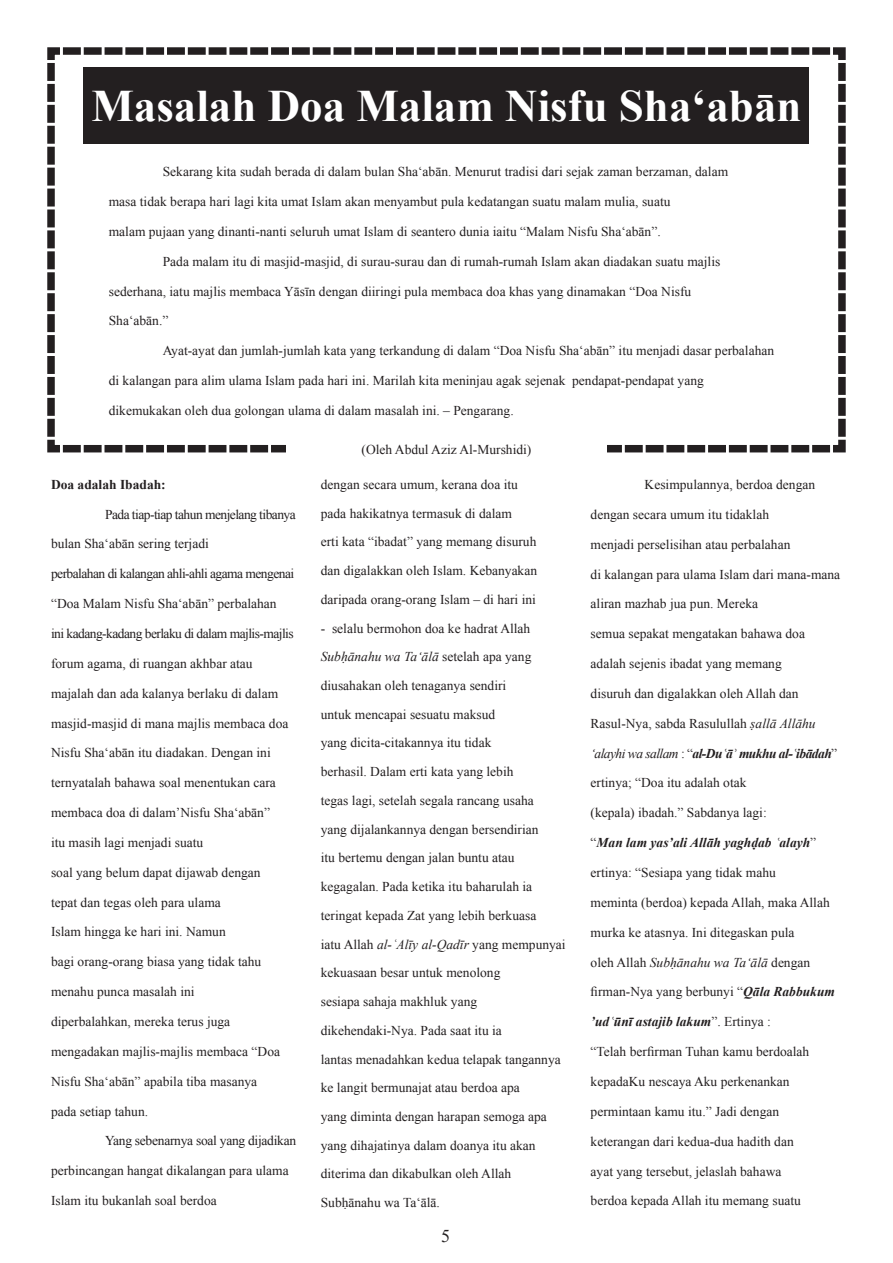
<style>
.page{position:relative;width:893px;height:1263px;background:#fff}
.page>*{position:absolute;margin:0;border:0;box-sizing:border-box;transform-origin:0 0}
.t1{font:700 45px "Times New Roman";color:#fff}
.t2{font:18px "Times New Roman";color:#231f20}
.t3{font:13.5px/28.8px "Times New Roman";color:#231f20}
.t4{font:13.5px "Times New Roman";letter-spacing:-.04em;color:#231f20}
.t5{font:italic 700 13.5px "Times New Roman";color:#231f20}
.t6{font:italic 700 13.5px "Times New Roman";letter-spacing:-.04em;color:#231f20}
.t7{font:italic 13.5px "Times New Roman";color:#231f20}
.t8{font:13.5px "Times New Roman";letter-spacing:-.02em;color:#231f20}
.t9{font:700 13.5px "Times New Roman";color:#231f20}
.s1{font-style:italic}
.s2{font-weight:400}
.s3{font-weight:400;font-style:normal}
.s4{font-style:normal}
.s5{font-weight:700;font-style:italic}
</style>
<div class="page">
<svg style="left:47px;top:47px;width:799px;height:406px"></svg>
<div style="left:286px;top:430px;width:321px;height:38px;background:#fff"></div>
<div style="left:84px;top:68px;width:725px;height:76px;background:#231f20"></div>
<h1 class="t1" style="left:91px;top:75px;width:712px">Masalah Doa Malam Nisfu Sha‘abān</h1>
<p class="t3" style="left:163px;top:157px;width:567px">Sekarang kita sudah berada di dalam bulan Sha‘abān. Menurut tradisi dari sejak zaman berzaman, dalam</p>
<p class="t3" style="left:109px;top:187px;width:563px">masa tidak berapa hari lagi kita umat Islam akan menyambut pula kedatangan suatu malam mulia, suatu</p>
<p class="t3" style="left:109px;top:217px;width:553px">malam pujaan yang dinanti-nanti seluruh umat Islam di seantero dunia iaitu “Malam Nisfu Sha‘abān”.</p>
<p class="t3" style="left:163px;top:247px;width:559px">Pada malam itu di masjid-masjid, di surau-surau dan di rumah-rumah Islam akan diadakan suatu majlis</p>
<p class="t3" style="left:109px;top:276px;width:584px">sederhana, iatu majlis membaca Yāsīn dengan diiringi pula membaca doa khas yang dinamakan “Doa Nisfu</p>
<p class="t3" style="left:109px;top:306px;width:61px">Sha‘abān.”</p>
<p class="t3" style="left:163px;top:336px;width:613px">Ayat-ayat dan jumlah-jumlah kata yang terkandung di dalam “Doa Nisfu Sha‘abān” itu menjadi dasar perbalahan</p>
<p class="t3" style="left:109px;top:366px;width:596px">di kalangan para alim ulama Islam pada hari ini. Marilah kita meninjau agak sejenak pendapat-pendapat yang</p>
<p class="t3" style="left:109px;top:396px;width:406px">dikemukakan oleh dua golongan ulama di dalam masalah ini. – Pengarang.</p>
<p class="t3" style="left:362px;top:434px;width:171px">(Oleh Abdul Aziz Al-Murshidi)</p>
<p class="t9" style="left:51px;top:475px;width:116px">Doa adalah Ibadah:</p>
<p class="t4" style="left:105px;top:505px;width:192px">Pada tiap-tiap tahun menjelang tibanya</p>
<p class="t3" style="left:51px;top:529px;width:159px">bulan Sha‘abān sering terjadi</p>
<p class="t4" style="left:51px;top:565px;width:245px">perbalahan di kalangan ahli-ahli agama mengenai</p>
<p class="t3" style="left:51px;top:589px;width:227px">“Doa Malam Nisfu Sha‘abān” perbalahan</p>
<p class="t4" style="left:51px;top:624px;width:244px">ini kadang-kadang berlaku di dalam majlis-majlis</p>
<p class="t3" style="left:51px;top:649px;width:203px">forum agama, di ruangan akhbar atau</p>
<p class="t3" style="left:51px;top:678px;width:229px">majalah dan ada kalanya berlaku di dalam</p>
<p class="t3" style="left:51px;top:708px;width:239px">masjid-masjid di mana majlis membaca doa</p>
<p class="t3" style="left:51px;top:738px;width:221px">Nisfu Sha‘abān itu diadakan. Dengan ini</p>
<p class="t3" style="left:51px;top:768px;width:226px">ternyatalah bahawa soal menentukan cara</p>
<p class="t3" style="left:51px;top:798px;width:220px">membaca doa di dalam’Nisfu Sha‘abān”</p>
<p class="t3" style="left:51px;top:828px;width:154px">itu masih lagi menjadi suatu</p>
<p class="t3" style="left:51px;top:858px;width:211px">soal yang belum dapat dijawab dengan</p>
<p class="t3" style="left:51px;top:887px;width:171px">tepat dan tegas oleh para ulama</p>
<p class="t3" style="left:51px;top:917px;width:176px">Islam hingga ke hari ini. Namun</p>
<p class="t3" style="left:51px;top:947px;width:212px">bagi orang-orang biasa yang tidak tahu</p>
<p class="t3" style="left:51px;top:977px;width:145px">menahu punca masalah ini</p>
<p class="t3" style="left:51px;top:1007px;width:181px">diperbalahkan, mereka terus juga</p>
<p class="t3" style="left:51px;top:1037px;width:231px">mengadakan majlis-majlis membaca “Doa</p>
<p class="t3" style="left:51px;top:1066px;width:208px">Nisfu Sha‘abān” apabila tiba masanya</p>
<p class="t3" style="left:51px;top:1096px;width:99px">pada setiap tahun.</p>
<p class="t8" style="left:105px;top:1132px;width:193px">Yang sebenarnya soal yang dijadikan</p>
<p class="t3" style="left:51px;top:1156px;width:239px">perbincangan hangat dikalangan para ulama</p>
<p class="t3" style="left:51px;top:1186px;width:167px">Islam itu bukanlah soal berdoa</p>
<p class="t3" style="left:321px;top:470px;width:218px">dengan secara umum, kerana doa itu pada hakikatnya termasuk di dalam<br>erti kata “ibadat” yang memang disuruh dan digalakkan oleh Islam. Kebanyakan daripada orang-orang Islam – di hari ini</p>
<p class="t3" style="left:321px;top:613px;width:246px">- selalu bermohon doa ke hadrat Allah <span class="s1">Subḥānahu wa Ta‘ālā</span> setelah apa yang diusahakan oleh tenaganya sendiri<br>untuk mencapai sesuatu maksud<br>yang dicita-citakannya itu tidak<br>berhasil. Dalam erti kata yang lebih<br>tegas lagi, setelah segala rancang usaha<br>yang dijalankannya dengan bersendirian<br>itu bertemu dengan jalan buntu atau kegagalan. Pada ketika itu baharulah ia teringat kepada Zat yang lebih berkuasa<br>iatu Allah <span class="s1">al-ʿAlīy al-Qadīr</span> yang mempunyai kekuasaan besar untuk menolong<br>sesiapa sahaja makhluk yang dikehendaki-Nya. Pada saat itu ia<br>lantas menadahkan kedua telapak tangannya ke langit bermunajat atau berdoa apa<br>yang diminta dengan harapan semoga apa yang dihajatinya dalam doanya itu akan diterima dan dikabulkan oleh Allah Subḥānahu wa Ta‘ālā.</p>
<p class="t3" style="left:645px;top:470px;width:172px">Kesimpulannya, berdoa dengan</p>
<p class="t3" style="left:591px;top:500px;width:180px">dengan secara umum itu tidaklah</p>
<p class="t3" style="left:591px;top:529px;width:201px">menjadi perselisihan atau perbalahan</p>
<p class="t3" style="left:591px;top:559px;width:251px">di kalangan para ulama Islam dari mana-mana</p>
<p class="t3" style="left:591px;top:589px;width:169px">aliran mazhab jua pun. Mereka</p>
<p class="t3" style="left:591px;top:619px;width:216px">semua sepakat mengatakan bahawa doa</p>
<p class="t3" style="left:591px;top:649px;width:193px">adalah sejenis ibadat yang memang</p>
<p class="t3" style="left:591px;top:679px;width:210px">disuruh dan digalakkan oleh Allah dan</p>
<p class="t3" style="left:591px;top:709px;width:227px">Rasul-Nya, sabda Rasulullah <span class="s1">ṣallā Allāhu</span></p>
<p class="t6" style="left:591px;top:744px;width:248px"><span class="s2">‘alayhi wa sallam</span> <span class="s3">: “</span>al-Duʿāʾ mukhu al-ʿibādah<span class="s3">”</span></p>
<p class="t3" style="left:591px;top:768px;width:157px">ertinya; “Doa itu adalah otak</p>
<p class="t3" style="left:591px;top:798px;width:178px">(kepala) ibadah.” Sabdanya lagi:</p>
<p class="t5" style="left:591px;top:833px;width:227px"><span class="s3">“</span>Man lam yas’ali Allāh yaghḍab ʿalayh<span class="s3">”</span></p>
<p class="t3" style="left:591px;top:858px;width:187px">ertinya: “Sesiapa yang tidak mahu</p>
<p class="t3" style="left:591px;top:888px;width:241px">meminta (berdoa) kepada Allah, maka Allah</p>
<p class="t3" style="left:591px;top:918px;width:205px">murka ke atasnya. Ini ditegaskan pula</p>
<p class="t7" style="left:591px;top:953px;width:221px"><span class="s4">oleh Allah</span> Subḥānahu wa Ta‘ālā <span class="s4">dengan</span></p>
<p class="t3" style="left:591px;top:977px;width:246px">firman-Nya yang berbunyi “<span class="s5">Qāla Rabbukum</span></p>
<p class="t5" style="left:591px;top:1012px;width:182px">’udʿūnī astajib lakum<span class="s3">”. Ertinya :</span></p>
<p class="t3" style="left:591px;top:1037px;width:220px">“Telah berfirman Tuhan kamu berdoalah</p>
<p class="t3" style="left:591px;top:1067px;width:201px">kepadaKu nescaya Aku perkenankan</p>
<p class="t3" style="left:591px;top:1097px;width:190px">permintaan kamu itu.” Jadi dengan</p>
<p class="t3" style="left:591px;top:1126px;width:205px">keterangan dari kedua-dua hadith dan</p>
<p class="t3" style="left:591px;top:1156px;width:192px">ayat yang tersebut, jelaslah bahawa</p>
<p class="t3" style="left:591px;top:1186px;width:212px">berdoa kepada Allah itu memang suatu</p>
<h2 class="t2" style="left:441px;top:1224px;width:10px">5</h2>
</div>
